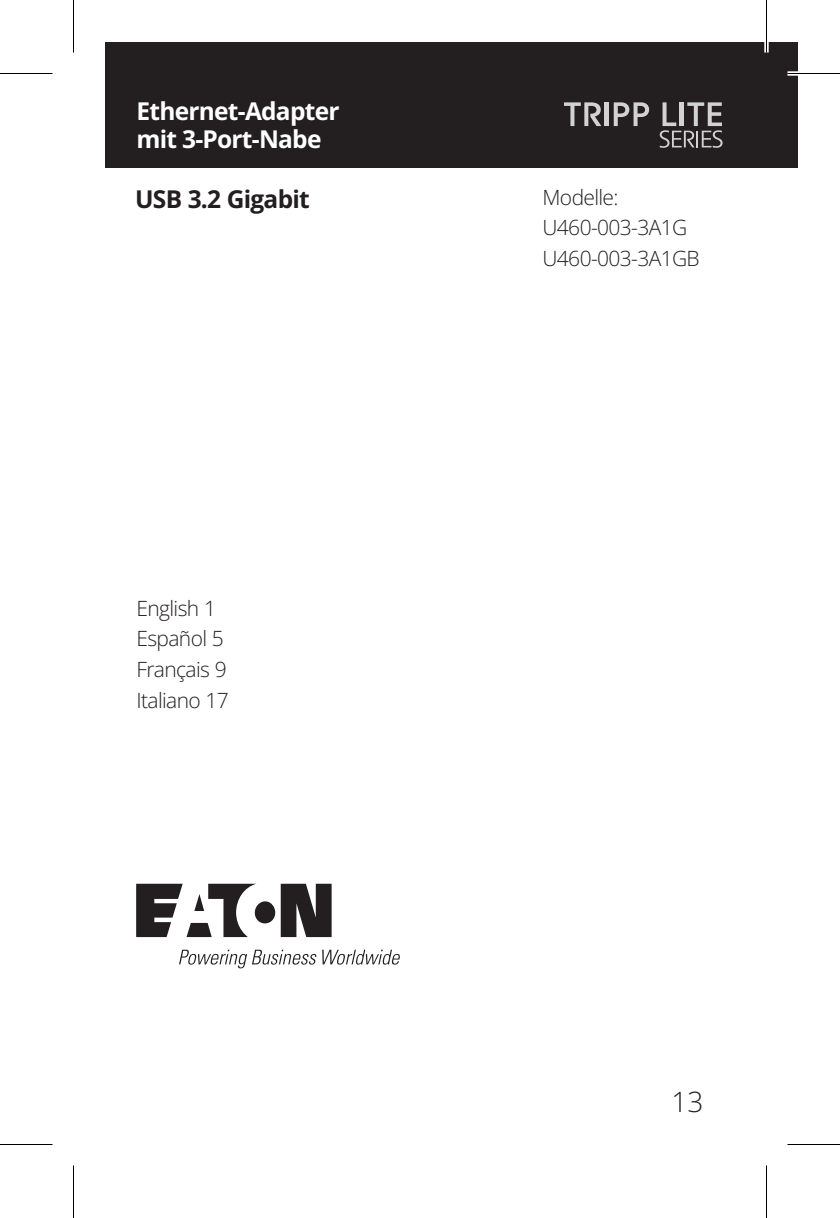
<style>
.page{position:relative;width:840px;height:1218px;background:#fff}
.page>*{position:absolute;margin:0;border:0;box-sizing:border-box;transform-origin:0 0}
.t1{font:28px "Open Sans";color:#231f20}
._00_Product{font:700 24.5px/28px "Open Sans";letter-spacing:-.03em;color:#fff}
.t2{font:700 24.5px "Open Sans";letter-spacing:-.03em;color:#231f20}
.t3{font:21px "Open Sans";letter-spacing:-.03em;color:#231f20}
</style>
<div class="page">
<div style="left:105px;top:42px;width:693px;height:125px;background:#231f20"></div>
<svg style="left:564px;top:102px;width:37px;height:24px"></svg>
<hr style="left:605px;top:102px;width:4px;height:24px;background:#d3d2d2">
<svg style="left:614px;top:102px;width:35px;height:24px"></svg>
<svg style="left:660px;top:102px;width:63px;height:46px"></svg>
<svg style="left:136px;top:884px;width:196px;height:53px"></svg>
<svg style="left:179px;top:950px;width:221px;height:18px"></svg>
<div style="left:788px;top:71px;width:52px;height:5px;background:#fff"></div>
<div style="left:764px;top:0;width:5px;height:52px;background:#fff"></div>
<hr style="left:0;top:73px;width:52px;height:1px;background:#000">
<hr style="left:788px;top:73px;width:52px;height:1px;background:#000">
<hr style="left:0;top:1144px;width:52px;height:1px;background:#000">
<hr style="left:788px;top:1144px;width:52px;height:1px;background:#000">
<hr style="left:73px;top:0;width:1px;height:52px;background:#000">
<hr style="left:73px;top:1166px;width:1px;height:52px;background:#000">
<hr style="left:766px;top:0;width:1px;height:52px;background:#000">
<hr style="left:766px;top:1166px;width:1px;height:52px;background:#000">
<p class="_00_Product" style="left:136px;top:96px;width:205px">Ethernet-Adapter mit 3-Port-Nabe</p>
<p class="t2" style="left:135px;top:182px;width:176px">USB 3.2 Gigabit</p>
<p class="t3" style="left:136px;top:594px;width:81px">English 1</p>
<p class="t3" style="left:136px;top:624px;width:89px">Español 5</p>
<p class="t3" style="left:136px;top:655px;width:92px">Français 9</p>
<p class="t3" style="left:136px;top:686px;width:94px">Italiano 17</p>
<p class="t3" style="left:542px;top:183px;width:78px">Modelle:</p>
<p class="t3" style="left:542px;top:213px;width:146px">U460-003-3A1G</p>
<p class="t3" style="left:542px;top:244px;width:159px">U460-003-3A1GB</p>
<h1 class="t1" style="left:672px;top:1083px;width:33px">13</h1>
</div>
